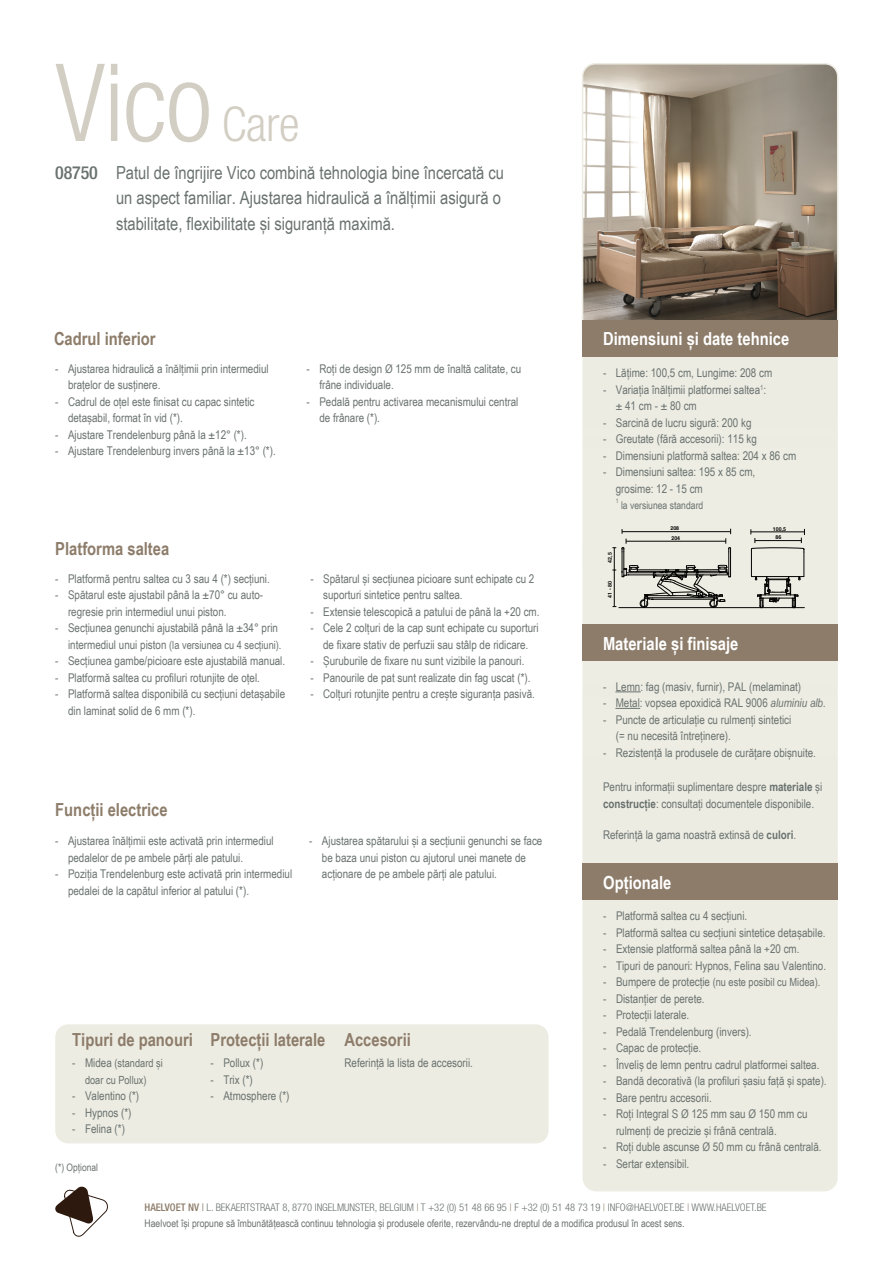
<style>
.page{position:relative;width:893px;height:1263px;background:#fff}
.page>*{position:absolute;margin:0;border:0;box-sizing:border-box;transform-origin:0 0}
.t1{font:300 condensed 108px "Helvetica Neue LT Std";color:#d3cec3}
.t2{font:300 condensed 48px "Helvetica Neue LT Std";color:#d3cec3}
.t3{font:18px/25.5px "Arial Narrow";color:#69726f}
.t4{font:700 18px "Arial Narrow";color:#8d7c6a}
.t5{font:700 18px "Arial Narrow";color:#fff}
.t6{font:500 condensed 18px "Helvetica Neue LT Std";letter-spacing:-.01em;color:#69726f}
.t7{font:12px/16.5px "Arial Narrow";color:#69726f}
.t8{font:11.85px "Arial Narrow";color:#69726f}
.t9{font:11.25px/16.5px "Arial Narrow";color:#69726f;text-align:center}
.t10{font:10.5px "Arial Narrow";color:#69726f}
.t11{font:300 condensed 10.5px "Helvetica Neue LT Std";color:#69726f}
.t12{font:10.35px "Arial Narrow";color:#69726f}
.t13{font:6.15px "Arial Narrow";color:#69726f}
.t14{font:700 5.25px "Helvetica";color:#040503}
.s1{font-size:12px}
.s2{font-style:italic}
.s3{font-weight:700}
.s4{font-weight:500;color:#8d7c6a}
.s5{font-weight:400;color:#8d7c6a}
.s6{color:#8d7c6a}
</style>
<div class="page">
<div style="left:583px;top:214px;width:254px;height:977px;background:#edece2;border-radius:13px"></div>
<div style="left:583px;top:863px;width:255px;height:36px;background:#8d7c6a"></div>
<div style="left:583px;top:624px;width:255px;height:36px;background:#8d7c6a"></div>
<svg style="left:55px;top:1187px;width:53px;height:49px"></svg>
<div style="left:55px;top:1024px;width:494px;height:119px;background:#edece2;border-radius:13px"></div>
<hr style="left:614px;top:548px;width:1px;height:58px;background:#040503">
<hr style="left:619px;top:607px;width:185px;height:1px;background:#040503">
<svg style="left:622px;top:529px;width:109px;height:79px"></svg>
<svg style="left:751px;top:529px;width:54px;height:79px"></svg>
<svg style="left:582px;top:63px;width:257px;height:277px;background:#9c8f80"></svg>
<div style="left:582px;top:321px;width:255px;height:36px;background:#8d7c6a"></div>
<svg style="left:616px;top:691px;width:24px;height:1px"></svg>
<svg style="left:616px;top:708px;width:24px;height:1px"></svg>
<h1 class="t1" style="left:55px;top:41px;width:158px">Vico</h1>
<h2 class="t2" style="left:222px;top:96px;width:79px">Care</h2>
<h3 class="t3" style="left:116px;top:159px;width:390px">Patul de îngrijire Vico combină tehnologia bine încercată cu un aspect familiar. Ajustarea hidraulică a înălțimii asigură o stabilitate, flexibilitate și siguranță maximă.</h3>
<h3 class="t6" style="left:55px;top:162px;width:44px">08750</h3>
<h3 class="t4" style="left:54px;top:325px;width:103px">Cadrul inferior</h3>
<h3 class="t5" style="left:603px;top:325px;width:188px">Dimensiuni și date tehnice</h3>
<p class="t7" style="left:603px;top:364px;width:171px">- Lățime: 100,5 cm, Lungime: 208 cm</p>
<p class="t7" style="left:616px;top:381px;width:152px;text-indent:-13px">- Variația înălțimii platformei saltea<sup>1</sup>: ± 41 cm - ± 80 cm</p>
<p class="t7" style="left:603px;top:414px;width:150px">- Sarcină de lucru sigură: 200 kg</p>
<p class="t7" style="left:603px;top:430px;width:155px">- Greutate (fără accesorii): 115 kg</p>
<p class="t7" style="left:603px;top:447px;width:195px">- Dimensiuni platformă saltea: 204 x 86 cm</p>
<p class="t7" style="left:616px;top:463px;width:141px;text-indent:-13px">- Dimensiuni saltea: 195 x 85 cm, grosime: 12 - 15 cm</p>
<p class="t13" style="left:616px;top:496px;width:4px">1</p>
<p class="t10" style="left:621px;top:498px;width:84px">la versiunea standard</p>
<p class="t7" style="left:319px;top:360px;width:203px;text-indent:-13px">- Roți de design Ø 125 mm de înaltă calitate, cu frâne individuale.</p>
<p class="t7" style="left:319px;top:393px;width:201px;text-indent:-13px">- Pedală pentru activarea mecanismului central de frânare (*).</p>
<p class="t7" style="left:68px;top:360px;width:202px;text-indent:-13px">- Ajustarea hidraulică a înălțimii prin intermediul brațelor de susținere.</p>
<p class="t7" style="left:68px;top:393px;width:188px;text-indent:-13px">- Cadrul de oțel este finisat cu capac sintetic detașabil, format în vid (*).</p>
<p class="t7" style="left:55px;top:426px;width:193px">- Ajustare Trendelenburg până la ±12° (*).</p>
<p class="t7" style="left:55px;top:442px;width:222px">- Ajustare Trendelenburg invers până la ±13° (*).</p>
<h3 class="t4" style="left:55px;top:535px;width:116px">Platforma saltea</h3>
<p class="t7" style="left:55px;top:570px;width:216px">- Platformă pentru saltea cu 3 sau 4 (*) secțiuni.</p>
<p class="t7" style="left:68px;top:586px;width:197px;text-indent:-13px">- Spătarul este ajustabil până la ±70° cu auto&shy;regresie prin intermediul unui piston.</p>
<p class="t7" style="left:55px;top:619px;width:224px">- Secțiunea genunchi ajustabilă până la ±34° prin</p>
<p class="t9" style="left:68px;top:636px;width:215px"><span class="s1">intermediul unui piston</span> (la versiunea cu 4 secțiuni).</p>
<p class="t7" style="left:55px;top:652px;width:231px">- Secțiunea gambe/picioare este ajustabilă manual.</p>
<p class="t7" style="left:55px;top:669px;width:206px">- Platformă saltea cu profiluri rotunjite de oțel.</p>
<p class="t7" style="left:68px;top:685px;width:219px;text-indent:-13px">- Platformă saltea disponibilă cu secțiuni detașabile din laminat solid de 6 mm (*).</p>
<p class="t7" style="left:323px;top:570px;width:213px;text-indent:-13px">- Spătarul și secțiunea picioare sunt echipate cu 2 suporturi sintetice pentru saltea.</p>
<p class="t7" style="left:310px;top:603px;width:231px">- Extensie telescopică a patului de până la +20 cm.</p>
<p class="t7" style="left:310px;top:619px;width:230px;text-align:center">- Cele 2 colțuri de la cap sunt echipate cu suporturi de fixare stativ de perfuzii sau stâlp de ridicare.</p>
<p class="t7" style="left:310px;top:652px;width:216px">- Șuruburile de fixare nu sunt vizibile la panouri.</p>
<p class="t7" style="left:310px;top:669px;width:222px">- Panourile de pat sunt realizate din fag uscat (*).</p>
<p class="t7" style="left:310px;top:685px;width:226px">- Colțuri rotunjite pentru a crește siguranța pasivă.</p>
<h3 class="t4" style="left:55px;top:796px;width:114px">Funcții electrice</h3>
<p class="t7" style="left:68px;top:832px;width:207px;text-indent:-13px">- Ajustarea înălțimii este activată prin intermediul pedalelor de pe ambele părți ale patului.</p>
<p class="t7" style="left:68px;top:865px;width:226px;text-indent:-13px">- Poziția Trendelenburg este activată prin intermediul pedalei de la capătul inferior al patului (*).</p>
<p class="t7" style="left:322px;top:832px;width:222px;text-indent:-13px">- Ajustarea spătarului și a secțiunii genunchi se face be baza unui piston cu ajutorul unei manete de acționare de pe ambele părți ale patului.</p>
<h3 class="t4" style="left:72px;top:1026px;width:122px">Tipuri de panouri</h3>
<p class="t9" style="left:72px;top:1054px;width:92px"><span class="s1">- Midea</span> (standard și doar cu Pollux)</p>
<p class="t7" style="left:72px;top:1087px;width:68px">- Valentino (*)</p>
<p class="t7" style="left:72px;top:1104px;width:61px">- Hypnos (*)</p>
<p class="t7" style="left:72px;top:1120px;width:54px">- Felina (*)</p>
<p class="t12" style="left:55px;top:1160px;width:44px">(*) Opțional</p>
<h3 class="t4" style="left:211px;top:1026px;width:116px">Protecții laterale</h3>
<p class="t7" style="left:211px;top:1054px;width:54px">- Pollux (*)</p>
<p class="t7" style="left:211px;top:1071px;width:44px">- Trix (*)</p>
<p class="t7" style="left:211px;top:1087px;width:80px">- Atmosphere (*)</p>
<h3 class="t4" style="left:344px;top:1026px;width:68px">Accesorii</h3>
<p class="t7" style="left:344px;top:1054px;width:130px">Referință la lista de accesorii.</p>
<p class="t14" style="left:607px;top:563px;width:12px;rotate:-90deg">42,5</p>
<p class="t14" style="left:607px;top:598px;width:18px;rotate:-90deg">41 - 80</p>
<p class="t14" style="left:670px;top:525px;width:10px">208</p>
<p class="t14" style="left:773px;top:526px;width:15px">100,5</p>
<p class="t14" style="left:671px;top:535px;width:10px">204</p>
<p class="t14" style="left:775px;top:534px;width:7px">86</p>
<h3 class="t5" style="left:603px;top:630px;width:137px">Materiale și finisaje</h3>
<p class="t7" style="left:603px;top:678px;width:200px">- Lemn: fag (masiv, furnir), PAL (melaminat)</p>
<p class="t7" style="left:603px;top:694px;width:224px">- Metal: vopsea epoxidică RAL 9006 <span class="s2">aluminiu alb.</span></p>
<p class="t7" style="left:616px;top:711px;width:177px;text-indent:-13px">- Puncte de articulație cu rulmenți sintetici (= nu necesită întreținere).</p>
<p class="t7" style="left:603px;top:744px;width:214px">- Rezistență la produsele de curățare obișnuite.</p>
<p class="t7" style="left:603px;top:778px;width:221px">Pentru informații suplimentare despre <span class="s3">materiale</span> și <span class="s3">construcție</span>: consultați documentele disponibile.</p>
<p class="t7" style="left:603px;top:826px;width:195px">Referință la gama noastră extinsă de <span class="s3">culori</span>.</p>
<h3 class="t5" style="left:603px;top:869px;width:70px">Opționale</h3>
<p class="t7" style="left:603px;top:907px;width:146px">- Platformă saltea cu 4 secțiuni.</p>
<p class="t7" style="left:603px;top:924px;width:224px">- Platformă saltea cu secțiuni sintetice detașabile.</p>
<p class="t7" style="left:603px;top:940px;width:198px">- Extensie platformă saltea până la +20 cm.</p>
<p class="t7" style="left:603px;top:957px;width:224px">- Tipuri de panouri: Hypnos, Felina sau Valentino.</p>
<p class="t9" style="left:603px;top:973px;width:219px"><span class="s1">- Bumpere de protecție</span> (nu este posibil cu Midea).</p>
<p class="t7" style="left:603px;top:990px;width:103px">- Distanțier de perete.</p>
<p class="t7" style="left:603px;top:1006px;width:88px">- Protecții laterale.</p>
<p class="t7" style="left:603px;top:1023px;width:150px">- Pedală Trendelenburg (invers).</p>
<p class="t7" style="left:603px;top:1039px;width:100px">- Capac de protecție.</p>
<p class="t7" style="left:603px;top:1056px;width:218px">- Înveliș de lemn pentru cadrul platformei saltea.</p>
<p class="t8" style="left:603px;top:1072px;width:225px">- Bandă decorativă (la profiluri șasiu față și spate).</p>
<p class="t7" style="left:603px;top:1089px;width:110px">- Bare pentru accesorii.</p>
<p class="t7" style="left:616px;top:1105px;width:193px;text-indent:-13px">- Roți Integral S Ø 125 mm sau Ø 150 mm cu rulmenți de precizie și frână centrală.</p>
<p class="t7" style="left:603px;top:1138px;width:220px">- Roți duble ascunse Ø 50 mm cu frână centrală.</p>
<p class="t7" style="left:603px;top:1155px;width:88px">- Sertar extensibil.</p>
<p class="t11" style="left:145px;top:1201px;width:623px"><span class="s4">HAELVOET NV</span> <span class="s5">|</span> L. BEKAERTSTRAAT 8, 8770 INGELMUNSTER, BELGIUM <span class="s6">|</span> T +32 (0) 51 48 66 95 <span class="s6">|</span> F +32 (0) 51 48 73 19 <span class="s6">|</span> INFO@HAELVOET.BE <span class="s6">|</span> WWW.HAELVOET.BE</p>
<p class="t10" style="left:145px;top:1215px;width:541px">Haelvoet își propune să îmbunătățească continuu tehnologia și produsele oferite, rezervându-ne dreptul de a modifica produsul în acest sens.</p>
</div>
